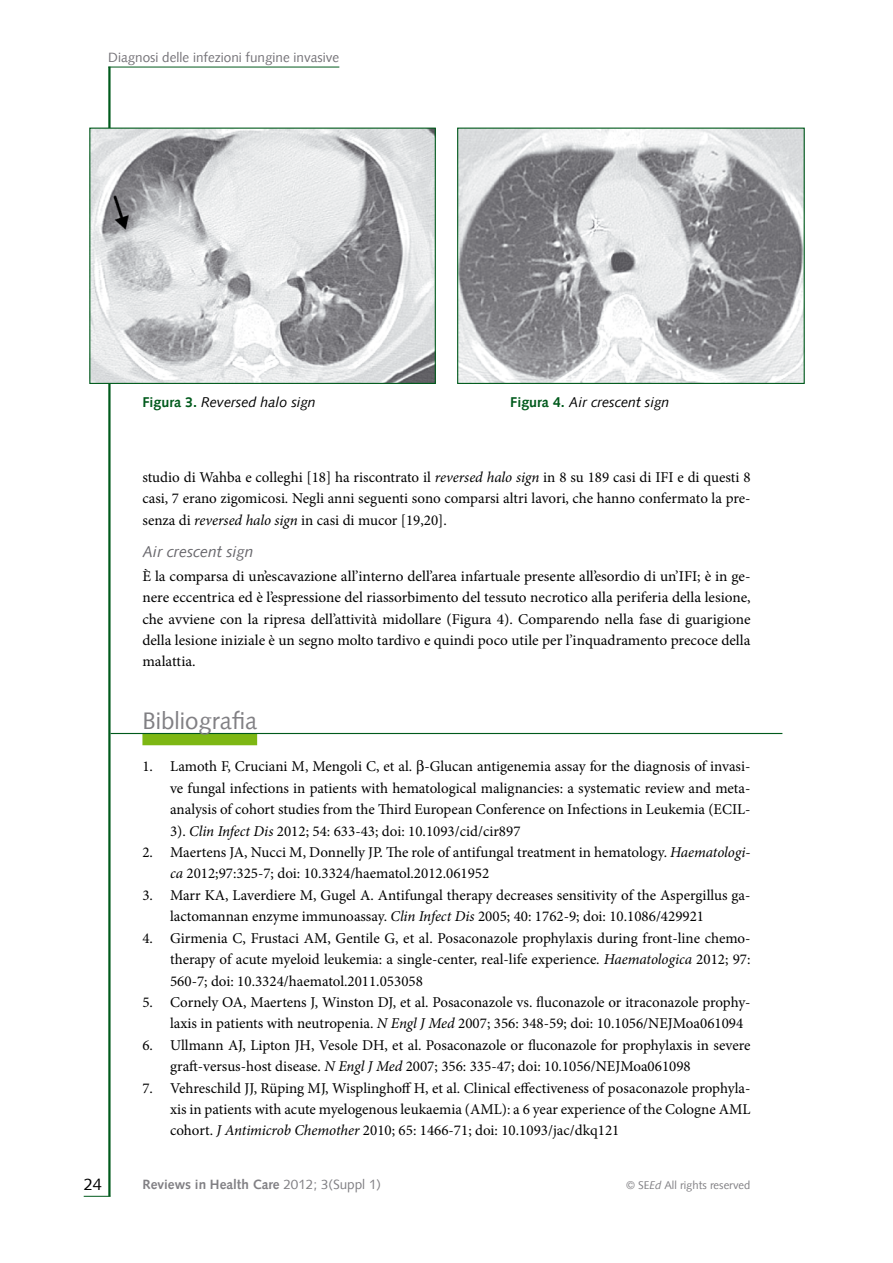
<style>
.page{position:relative;width:893px;height:1263px;background:#fff}
.page>*{position:absolute;margin:0;border:0;box-sizing:border-box;transform-origin:0 0}
.sottotitolo_1{font:24px "Syntax LT";color:#818084}
.t1{font:16.5px "Syntax LT";color:#000}
.sottotitolo_3{font:italic 15.75px "Syntax LT";color:#68676c}
.testo{font:15px/21.5px "Minion Pro";color:#000;text-align:justify}
.t2{font:italic 14.25px "Syntax LT";color:#000}
.t3{font:13.5px "Syntax LT";color:#757378}
.t4{font:700 13.5px "Syntax LT";color:#818084}
.t5{font:11.25px "Syntax LT";color:#818084}
.s1{font-weight:700;font-style:normal;color:#005a1c}
.s2{font-style:italic}
.s3{font-weight:400}
</style>
<div class="page">
<svg style="left:84px;top:1196px;width:27px;height:1px"></svg>
<hr style="left:108px;top:67px;width:3px;height:1129px;background:#005a1c">
<hr style="left:108px;top:67px;width:231px;height:1px;background:#005a1c">
<div style="left:142px;top:734px;width:115px;height:11px;background:#7db713"></div>
<hr style="left:111px;top:733px;width:671px;height:1px;background:#005a1c">
<img style="left:91px;top:130px;width:343px;height:252px">
<div style="left:89px;top:128px;width:347px;height:256px;border:1px solid #005a1c"></div>
<img style="left:459px;top:130px;width:344px;height:252px">
<div style="left:457px;top:128px;width:348px;height:256px;border:1px solid #005a1c"></div>
<p class="t3" style="left:108px;top:50px;width:233px">Diagnosi delle infezioni fungine invasive</p>
<p class="t2" style="left:142px;top:394px;width:175px"><span class="s1">Figura 3.</span> Reversed halo sign</p>
<p class="t2" style="left:510px;top:394px;width:161px"><span class="s1">Figura 4.</span> Air crescent sign</p>
<p class="testo" style="left:142px;top:466px;width:610px">studio di Wahba e colleghi [18] ha riscontrato il <span class="s2">reversed halo sign</span> in 8 su 189 casi di IFI e di questi 8 casi, 7 erano zigomicosi. Negli anni seguenti sono comparsi altri lavori, che hanno confermato la pre&shy;senza di <span class="s2">reversed halo sign</span> in casi di mucor [19,20].</p>
<p class="sottotitolo_3" style="left:142px;top:542px;width:113px">Air crescent sign</p>
<p class="testo" style="left:142px;top:565px;width:610px">È la comparsa di un’escavazione all’interno dell’area infartuale presente all’esordio di un’IFI; è in ge&shy;nere eccentrica ed è l’espressione del riassorbimento del tessuto necrotico alla periferia della lesione, che avviene con la ripresa dell’attività midollare (Figura 4). Comparendo nella fase di guarigione della lesione iniziale è un segno molto tardivo e quindi poco utile per l’inquadramento precoce della malattia.</p>
<p class="sottotitolo_1" style="left:142px;top:706px;width:116px">Bibliografia</p>
<p class="testo" style="left:170px;top:756px;width:582px;text-indent:-28px">1. Lamoth F, Cruciani M, Mengoli C, et al. -Glucan antigenemia assay for the diagnosis of invasi&shy;ve fungal infections in patients with hematological malignancies: a systematic review and meta&shy;analysis of cohort studies from the Third European Conference on Infections in Leukemia (ECIL-3). <span class="s2">Clin Infect Dis</span> 2012; 54: 633-43; doi: 10.1093/cid/cir897</p>
<p class="testo" style="left:170px;top:841px;width:582px;text-indent:-28px">2. Maertens JA, Nucci M, Donnelly JP. The role of antifungal treatment in hematology. <span class="s2">Haematologi&shy;ca</span> 2012;97:325-7; doi: 10.3324/haematol.2012.061952</p>
<p class="testo" style="left:170px;top:884px;width:582px;text-indent:-28px">3. Marr KA, Laverdiere M, Gugel A. Antifungal therapy decreases sensitivity of the Aspergillus ga&shy;lactomannan enzyme immunoassay. <span class="s2">Clin Infect Dis</span> 2005; 40: 1762-9; doi: 10.1086/429921</p>
<p class="testo" style="left:170px;top:927px;width:582px;text-indent:-28px">4. Girmenia C, Frustaci AM, Gentile G, et al. Posaconazole prophylaxis during front-line chemo&shy;therapy of acute myeloid leukemia: a single-center, real-life experience. <span class="s2">Haematologica</span> 2012; 97:<br>560-7; doi: 10.3324/haematol.2011.053058</p>
<p class="testo" style="left:170px;top:991px;width:582px;text-indent:-28px">5. Cornely OA, Maertens J, Winston DJ, et al. Posaconazole vs. fluconazole or itraconazole prophy&shy;laxis in patients with neutropenia. <span class="s2">N Engl J Med</span> 2007; 356: 348-59; doi: 10.1056/NEJMoa061094</p>
<p class="testo" style="left:170px;top:1034px;width:582px;text-indent:-28px">6. Ullmann AJ, Lipton JH, Vesole DH, et al. Posaconazole or fluconazole for prophylaxis in severe graft-versus-host disease. <span class="s2">N Engl J Med</span> 2007; 356: 335-47; doi: 10.1056/NEJMoa061098</p>
<p class="testo" style="left:170px;top:1077px;width:582px;text-indent:-28px">7. Vehreschild JJ, Rüping MJ, Wisplinghoff H, et al. Clinical effectiveness of posaconazole prophyla&shy;xis in patients with acute myelogenous leukaemia (AML): a 6 year experience of the Cologne AML cohort. <span class="s2">J Antimicrob Chemother</span> 2010; 65: 1466-71; doi: 10.1093/jac/dkq121</p>
<p class="t1" style="left:84px;top:1174px;width:20px">24</p>
<p class="t4" style="left:142px;top:1176px;width:240px">Reviews in Health Care <span class="s3">2012; 3(Suppl 1)</span></p>
<p class="t5" style="left:626px;top:1178px;width:126px">© SE<span class="s2">Ed</span> All rights reserved</p>
</div>
